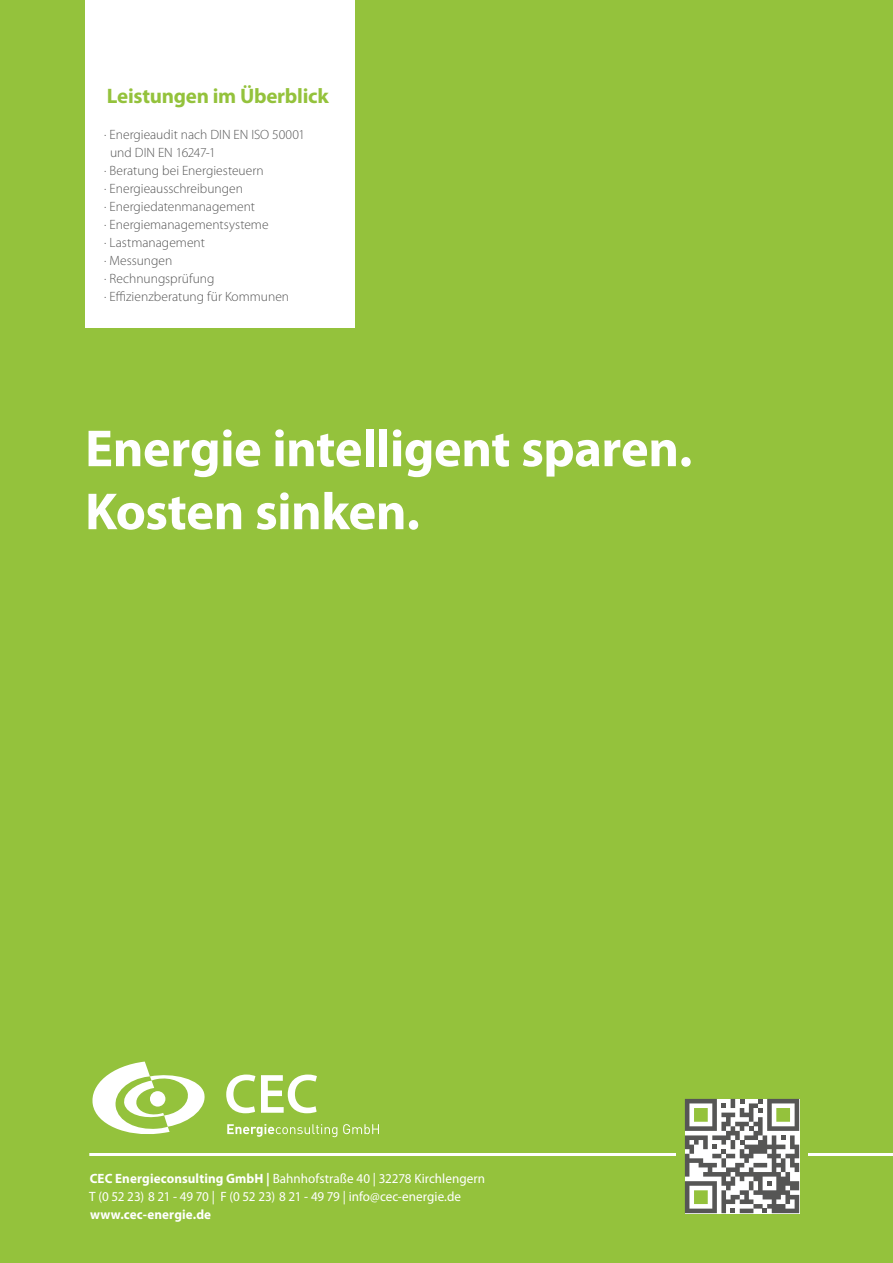
<style>
.page{position:relative;width:893px;height:1263px;background:#94c23c}
.page>*{position:absolute;margin:0;border:0;box-sizing:border-box;transform-origin:0 0}
.t1{font:700 52.5px/63px "Myriad Pro";letter-spacing:-.01em;color:#fff}
.t2{font:700 21px "Myriad Pro";letter-spacing:-.015em;color:#94c23c}
.t3{font:300 13.5px "Myriad Pro";color:#565656}
.t4{font:13.5px/18px "Myriad Pro";color:#fff}
.t5{font:700 13.5px "Myriad Pro";letter-spacing:.01em;color:#fff}
.s1{font-weight:700}
</style>
<div class="page">
<svg style="left:92px;top:1061px;width:113px;height:73px"></svg>
<div style="left:150px;top:1091px;width:15px;height:15px;background:#fff;border-radius:50%"></div>
<svg style="left:227px;top:1124px;width:110px;height:13px"></svg>
<svg style="left:343px;top:1124px;width:36px;height:10px"></svg>
<svg style="left:226px;top:1074px;width:29px;height:39px"></svg>
<svg style="left:261px;top:1074px;width:56px;height:39px"></svg>
<div style="left:85px;top:0;width:269px;height:327px;background:#fff"></div>
<hr style="left:89px;top:1153px;width:804px;height:3px;background:#fff">
<div style="left:676px;top:1090px;width:132px;height:132px;background:#94c23c"></div>
<svg style="left:685px;top:1099px;width:114px;height:114px;background:#a7a9a3"></svg>
<h2 class="t2" style="left:107px;top:82px;width:223px">Leistungen im Überblick</h2>
<p class="t3" style="left:104px;top:127px;width:202px">· Energieaudit nach DIN EN ISO 50001</p>
<p class="t3" style="left:110px;top:145px;width:107px">und DIN EN 16247-1</p>
<p class="t3" style="left:104px;top:163px;width:161px">· Beratung bei Energiesteuern</p>
<p class="t3" style="left:104px;top:181px;width:140px">· Energieausschreibungen</p>
<p class="t3" style="left:104px;top:199px;width:152px">· Energiedatenmanagement</p>
<p class="t3" style="left:104px;top:217px;width:166px">· Energiemanagementsysteme</p>
<p class="t3" style="left:104px;top:235px;width:102px">· Lastmanagement</p>
<p class="t3" style="left:104px;top:253px;width:70px">· Messungen</p>
<p class="t3" style="left:104px;top:271px;width:112px">· Rechnungsprüfung</p>
<p class="t3" style="left:104px;top:289px;width:186px">· Effizienzberatung für Kommunen</p>
<h1 class="t1" style="left:85px;top:415px;width:609px">Energie intelligent sparen.<br>Kosten sinken.</h1>
<p class="t4" style="left:89px;top:1169px;width:397px"><span class="s1">CEC Energieconsulting GmbH |</span> Bahnhofstraße 40 | 32278 Kirchlengern<br>T (0 52 23) 8 21 - 49 70 | F (0 52 23) 8 21 - 49 79 | info@cec-energie.de</p>
<p class="t5" style="left:90px;top:1206px;width:123px">www.cec-energie.de</p>
</div>
